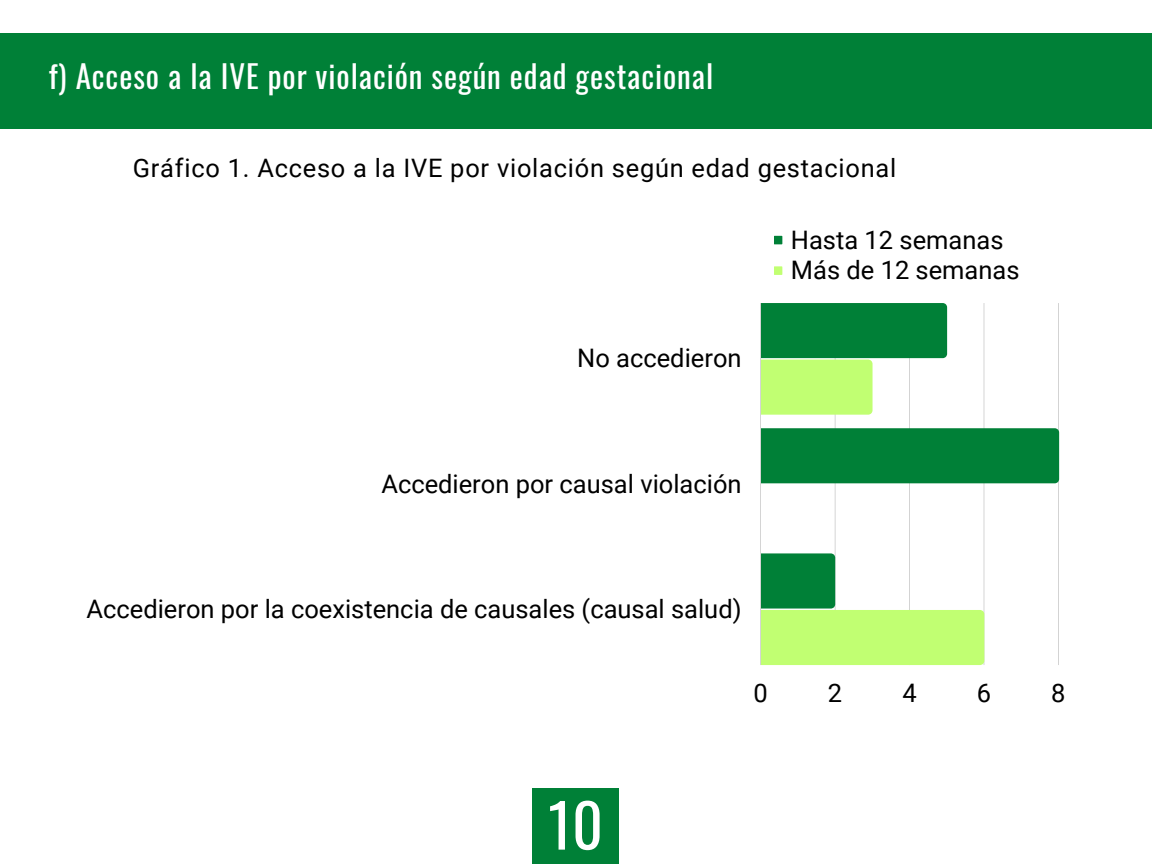
<style>
.page{position:relative;width:1152px;height:864px;background:#fff}
.page>*{position:absolute;margin:0;border:0;box-sizing:border-box;transform-origin:0 0}
.t1{font:60px "Oswald";color:#fff}
.t2{font:31.05px "Oswald";letter-spacing:.03em;color:#fff}
.t3{font:25.5px "Roboto";color:#000}
.t4{font:25.5px "Roboto";letter-spacing:.03em;color:#000}
</style>
<div class="page">
<div style="left:532px;top:788px;width:87px;height:76px;background:#008037"></div>
<div style="left:0;top:33px;width:1152px;height:95px;background:#008037"></div>
<div style="left:774px;top:236px;width:8px;height:8px;background:#008037"></div>
<div style="left:774px;top:266px;width:8px;height:9px;background:#c1ff72"></div>
<svg style="left:760px;top:303px;width:299px;height:362px"></svg>
<svg style="left:943px;top:303px;width:4px;height:55px"></svg>
<svg style="left:1055px;top:428px;width:4px;height:55px"></svg>
<svg style="left:831px;top:553px;width:4px;height:56px"></svg>
<svg style="left:868px;top:360px;width:5px;height:55px"></svg>
<svg style="left:980px;top:610px;width:4px;height:55px"></svg>
<p class="t2" style="left:49px;top:52px;width:666px">f) Acceso a la IVE por violación según edad gestacional</p>
<p class="t4" style="left:133px;top:153px;width:765px">Gráfico 1. Acceso a la IVE por violación según edad gestacional</p>
<p class="t3" style="left:577px;top:344px;width:166px">No accedieron</p>
<p class="t3" style="left:791px;top:225px;width:214px">Hasta 12 semanas</p>
<p class="t3" style="left:791px;top:256px;width:230px">Más de 12 semanas</p>
<p class="t3" style="left:381px;top:469px;width:362px">Accedieron por causal violación</p>
<p class="t3" style="left:87px;top:594px;width:657px">Accedieron por la coexistencia de causales (causal salud)</p>
<p class="t3" style="left:753px;top:678px;width:16px">0</p>
<p class="t3" style="left:828px;top:678px;width:16px">2</p>
<p class="t3" style="left:902px;top:678px;width:16px">4</p>
<p class="t3" style="left:977px;top:678px;width:16px">6</p>
<p class="t3" style="left:1051px;top:678px;width:16px">8</p>
<p class="t1" style="left:548px;top:778px;width:56px">10</p>
</div>
